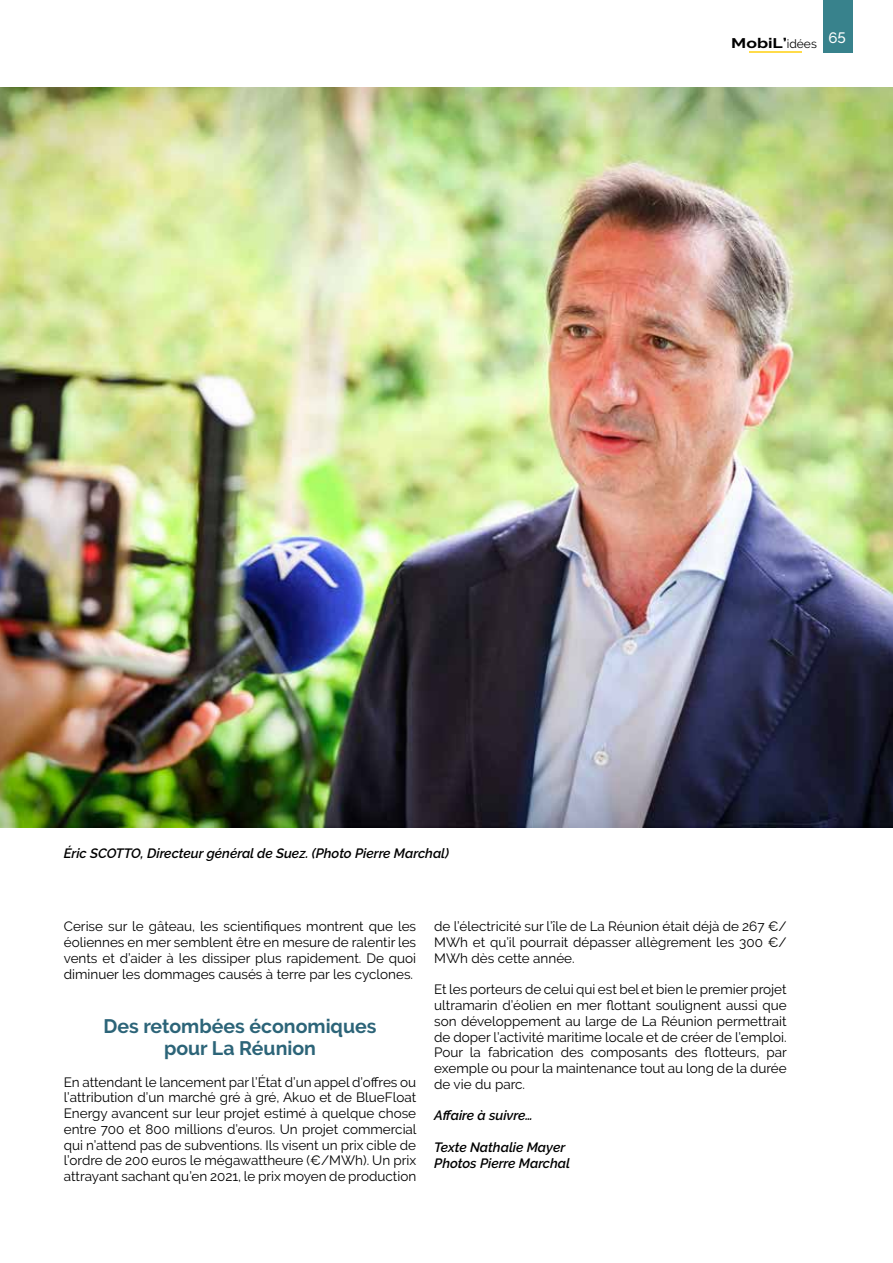
<style>
.page{position:relative;width:893px;height:1263px;background:#fff}
.page>*{position:absolute;margin:0;border:0;box-sizing:border-box;transform-origin:0 0}
.t1{font:700 19.5px/22.5px "Raleway";color:#2c6478;text-align:center}
.t2{font:700 13.95px "Raleway";color:#000;scale:1.26 1}
.t3{font:13.5px/15.8px "Raleway";color:#000;text-align:justify}
.t4{font:italic 600 13.5px/15.8px "Raleway";color:#000}
.s1{font-weight:400;font-size:12px}
</style>
<div class="page">
<img style="left:0;top:87px;width:893px;height:740px">
<hr style="left:749px;top:51px;width:52px;height:1px;background:#ffdb4a">
<div style="left:823px;top:0;width:30px;height:53px;background:#38828c"></div>
<p class="t2" style="left:731px;top:35px;width:92px">MobiL’<span class="s1">idées</span> <sup>65</sup></p>
<p class="t4" style="left:64px;top:845px;width:387px">Éric SCOTTO, Directeur général de Suez. (Photo Pierre Marchal)</p>
<p class="t3" style="left:64px;top:918px;width:354px">Cerise sur le gâteau, les scientifiques montrent que les éoliennes en mer semblent être en mesure de ralentir les vents et d’aider à les dissiper plus rapidement. De quoi diminuer les dommages causés à terre par les cyclones.</p>
<h1 class="t1" style="left:104px;top:1014px;width:274px">Des retombées économiques pour La Réunion</h1>
<p class="t3" style="left:64px;top:1074px;width:354px">En attendant le lancement par l’État d’un appel d’offres ou l’attribution d’un marché gré à gré, Akuo et de BlueFloat Energy avancent sur leur projet estimé à quelque chose entre 700 et 800 millions d’euros. Un projet commercial qui n’attend pas de subventions. Ils visent un prix cible de l’ordre de 200 euros le mégawattheure (€/MWh). Un prix attrayant sachant qu’en 2021, le prix moyen de production</p>
<p class="t3" style="left:434px;top:918px;width:354px">de l’électricité sur l’île de La Réunion était déjà de 267 €/ MWh et qu’il pourrait dépasser allègrement les 300 €/ MWh dès cette année.</p>
<p class="t3" style="left:434px;top:981px;width:354px">Et les porteurs de celui qui est bel et bien le premier projet ultramarin d’éolien en mer flottant soulignent aussi que son développement au large de La Réunion permettrait de doper l’activité maritime locale et de créer de l’emploi.<br>Pour la fabrication des composants des flotteurs, par exemple ou pour la maintenance tout au long de la durée de vie du parc.</p>
<p class="t4" style="left:434px;top:1108px;width:100px">Affaire à suivre…</p>
<p class="t4" style="left:434px;top:1139px;width:137px">Texte Nathalie Mayer<br>Photos Pierre Marchal</p>
</div>
